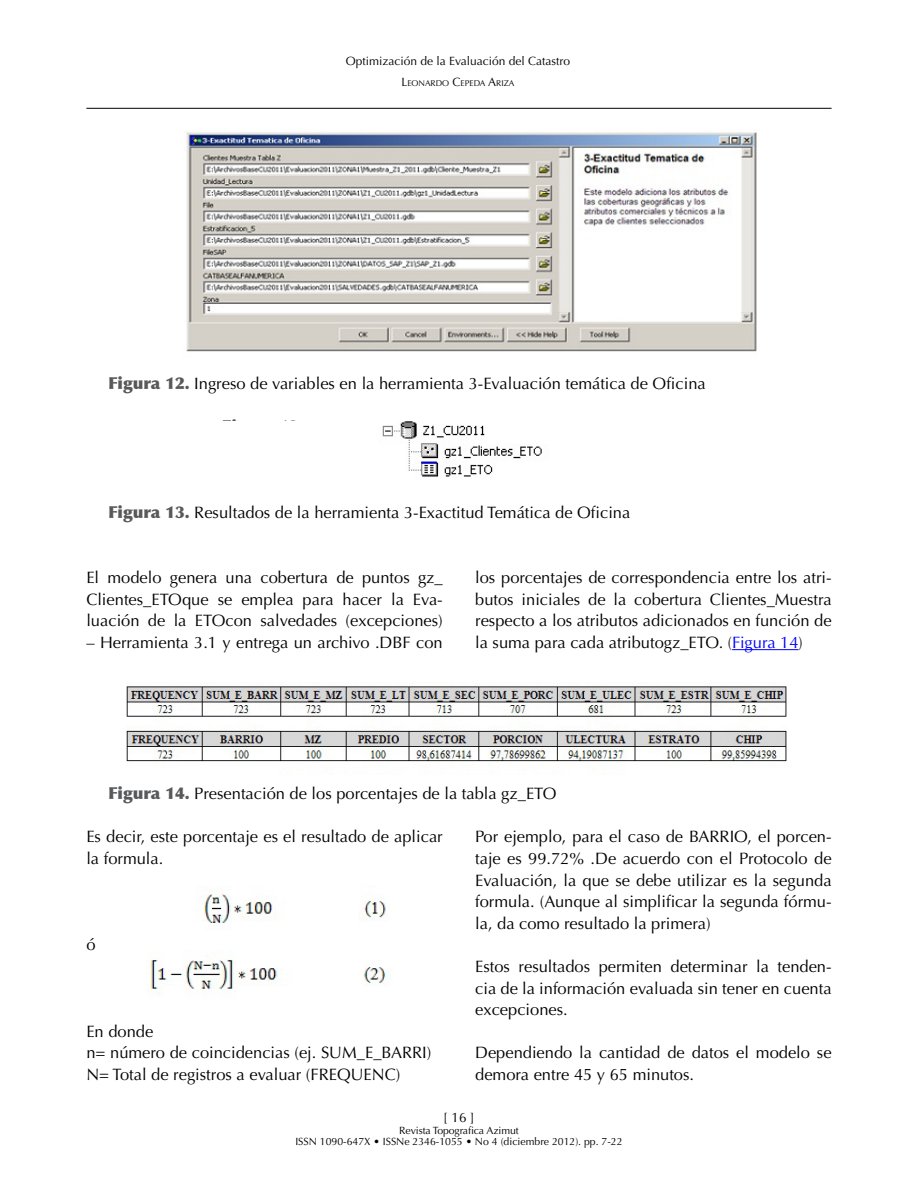
<style>
.page{position:relative;width:918px;height:1188px;background:#fff}
.page>*{position:absolute;margin:0;border:0;box-sizing:border-box;transform-origin:0 0}
.t1{font:16.5px/21.6px "Optima LT Std";color:#000;text-align:justify}
.t2{font:13.5px "Optima LT Std";color:#000}
.t3{font:12px "Optima LT Std";color:#000}
.t4{font:10.5px/10.8px "Optima LT Std";color:#000;text-align:center}
.t5{font:8.4px "Optima LT Std";color:#000}
.s1{font-size:12px}
.s2{font-weight:900;color:#58595b}
.s3{color:#00f}
</style>
<div class="page">
<hr style="left:86px;top:108px;width:746px;height:1px;background:#000">
<img style="left:184px;top:130px;width:573px;height:222px">
<img style="left:382px;top:422px;width:160px;height:55px">
<hr style="left:732px;top:649px;width:67px;height:1px;background:#00f">
<img style="left:126px;top:682px;width:661px;height:92px">
<img style="left:198px;top:888px;width:191px;height:35px">
<img style="left:149px;top:950px;width:238px;height:47px">
<p class="t3" style="left:346px;top:54px;width:226px">Optimización de la Evaluación del Catastro</p>
<p class="t5" style="left:401px;top:79px;width:115px"><span class="s1">L</span>EONARDO <span class="s1">C</span>EPEDA <span class="s1">A</span>RIZA</p>
<p class="t1" style="left:108px;top:373px;width:599px"><span class="s2">Figura 12.</span> Ingreso de variables en la herramienta 3-Evaluación temática de Oficina</p>
<p class="t1" style="left:108px;top:502px;width:524px"><span class="s2">Figura 13.</span> Resultados de la herramienta 3-Exactitud Temática de Oficina</p>
<p class="t1" style="left:86px;top:567px;width:358px">El modelo genera una cobertura de puntos gz_ Clientes_ETOque se emplea para hacer la Eva&shy;luación de la ETOcon salvedades (excepciones)</p>
<p class="t1" style="left:86px;top:632px;width:358px">– Herramienta 3.1 y entrega un archivo .DBF con</p>
<p class="t1" style="left:475px;top:567px;width:358px">los porcentajes de correspondencia entre los atri&shy;butos iniciales de la cobertura Clientes_Muestra respecto a los atributos adicionados en función de la suma para cada atributogz_ETO. (<span class="s3">Figura 14</span>)</p>
<p class="t1" style="left:108px;top:783px;width:450px"><span class="s2">Figura 14.</span> Presentación de los porcentajes de la tabla gz_ETO</p>
<p class="t1" style="left:86px;top:826px;width:358px">Es decir, este porcentaje es el resultado de aplicar la formula.</p>
<p class="t1" style="left:475px;top:826px;width:358px">Por ejemplo, para el caso de BARRIO, el porcen&shy;taje es 99.72% .De acuerdo con el Protocolo de Evaluación, la que se debe utilizar es la segunda formula. (Aunque al simplificar la segunda fórmu&shy;la, da como resultado la primera)</p>
<p class="t1" style="left:475px;top:956px;width:358px">Estos resultados permiten determinar la tenden&shy;cia de la información evaluada sin tener en cuenta excepciones.</p>
<p class="t1" style="left:475px;top:1042px;width:358px">Dependiendo la cantidad de datos el modelo se demora entre 45 y 65 minutos.</p>
<p class="t1" style="left:86px;top:934px;width:11px">ó</p>
<p class="t1" style="left:86px;top:1021px;width:346px;text-align:left">En donde<br>n= número de coincidencias (ej. SUM_E_BARRI)<br>N= Total de registros a evaluar (FREQUENC)</p>
<p class="t2" style="left:443px;top:1110px;width:33px">[ 16 ]</p>
<p class="t4" style="left:295px;top:1125px;width:329px">Revista Topografica Azimut<br>ISSN 1090-647X • ISSNe 2346-1055 • No 4 (diciembre 2012). pp. 7-22</p>
</div>
